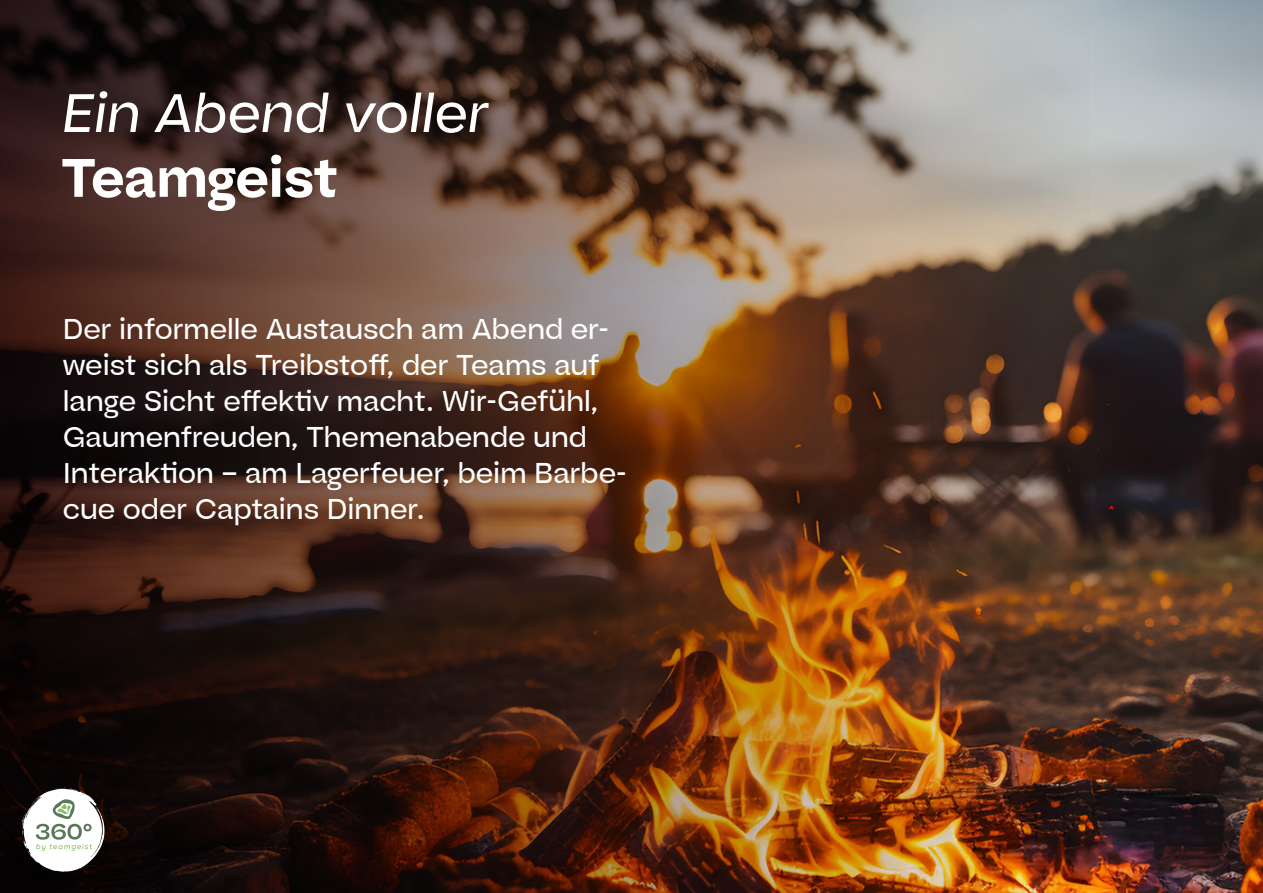
<style>
.page{position:relative;width:1263px;height:893px;background:#fff}
.page>*{position:absolute;margin:0;border:0;box-sizing:border-box;transform-origin:0 0}
.t1{font:italic 54px "Bauziet Norm Regular Italic Norm";color:#fff}
.t2{font:700 54px "Bauziet Norm Bold Norm";color:#fff}
.t3{font:28.5px/36px "Bauziet Norm Regular Norm";color:#fff}
</style>
<div class="page">
<img style="left:1089px;top:0;width:174px;height:893px">
<img style="left:0;top:0;width:1089px;height:893px">
<svg style="left:22px;top:788px;width:82px;height:84px"></svg>
<h1 class="t1" style="left:62px;top:78px;width:428px">Ein Abend voller</h1>
<h1 class="t2" style="left:62px;top:142px;width:278px">Teamgeist</h1>
<p class="t3" style="left:63px;top:310px;width:566px">Der informelle Austausch am Abend er&shy;weist sich als Treibstoff, der Teams auf lange Sicht effektiv macht. Wir-Gefühl, Gaumenfreuden, Themenabende und Interaktion – am Lagerfeuer, beim Barbe&shy;cue oder Captains Dinner.</p>
</div>
